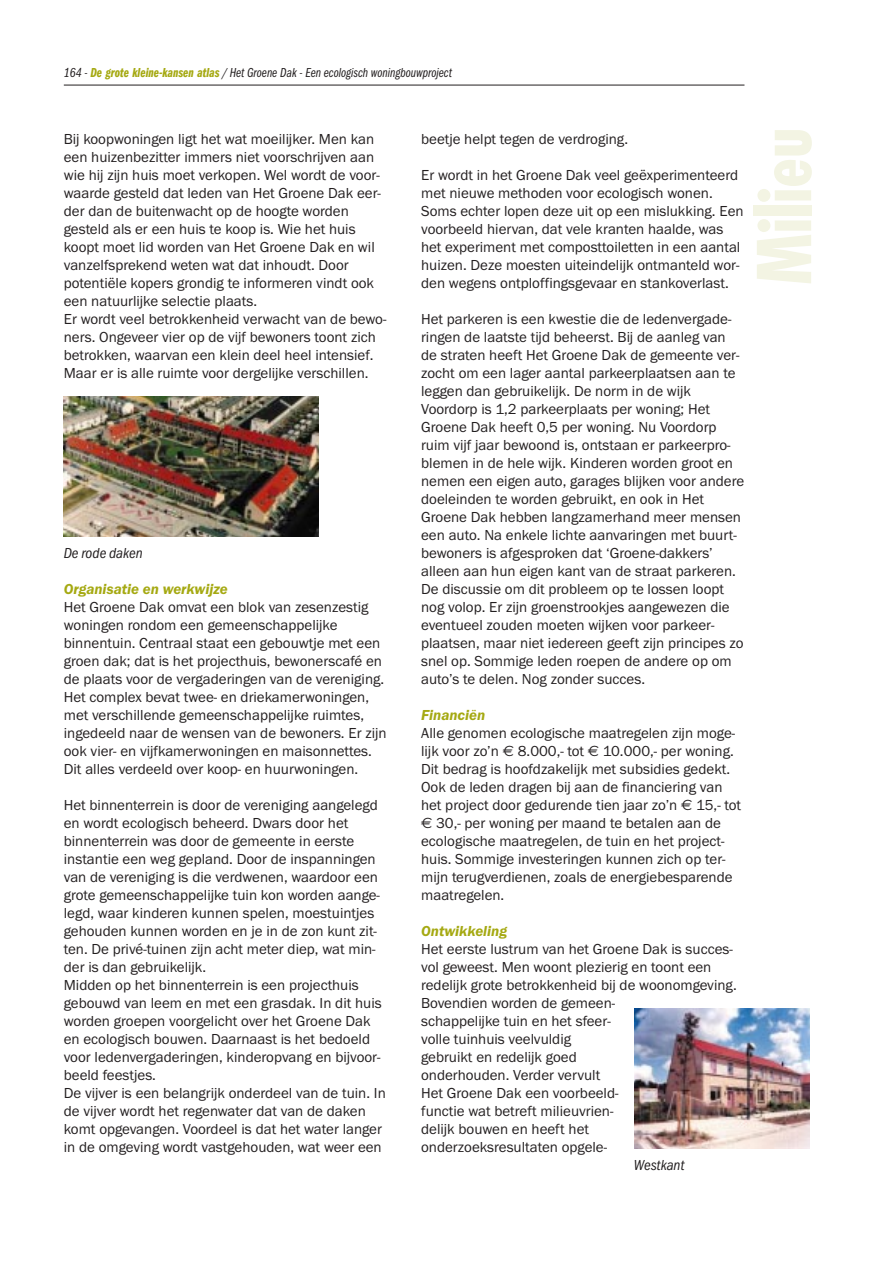
<style>
.page{position:relative;width:893px;height:1262px;background:#fff}
.page>*{position:absolute;margin:0;border:0;box-sizing:border-box;transform-origin:0 0}
.t1{font:700 condensed 72px "Futura";color:#f3f4e3}
.t2{font:15px/18px "Franklin Gothic Itc T";color:#231f20}
.t3{font:italic 600 15px "Franklin Gothic Itc T";color:#a5a912}
.t4{font:italic condensed 15px "Franklin Gothic Itc T";color:#231f20}
.t5{font:italic extra-condensed 13.5px "Franklin Gothic Itc T";color:#231f20}
.s1{font-weight:600;color:#a5a912}
.s2{font-family:"Euro Sans"}
</style>
<div class="page">
<hr style="left:64px;top:85px;width:680px;height:1px;background:#231f20">
<img style="left:634px;top:1008px;width:175px;height:140px">
<img style="left:64px;top:396px;width:254px;height:140px">
<p class="t5" style="left:64px;top:67px;width:389px">164 - <span class="s1">De grote kleine-kansen atlas</span> / Het Groene Dak - Een ecologisch woningbouwproject</p>
<p class="t2" style="left:64px;top:131px;width:324px">Bij koopwoningen ligt het wat moeilijker. Men kan een huizenbezitter immers niet voorschrijven aan wie hij zijn huis moet verkopen. Wel wordt de voor&shy;waarde gesteld dat leden van Het Groene Dak eer&shy;der dan de buitenwacht op de hoogte worden gesteld als er een huis te koop is. Wie het huis koopt moet lid worden van Het Groene Dak en wil vanzelfsprekend weten wat dat inhoudt. Door potentiële kopers grondig te informeren vindt ook een natuurlijke selectie plaats.<br>Er wordt veel betrokkenheid verwacht van de bewo&shy;ners. Ongeveer vier op de vijf bewoners toont zich betrokken, waarvan een klein deel heel intensief.<br>Maar er is alle ruimte voor dergelijke verschillen.</p>
<p class="t4" style="left:64px;top:547px;width:80px">De rode daken</p>
<p class="t3" style="left:64px;top:583px;width:165px">Organisatie en werkwijze</p>
<p class="t2" style="left:64px;top:599px;width:324px">Het Groene Dak omvat een blok van zesenzestig woningen rondom een gemeenschappelijke binnentuin. Centraal staat een gebouwtje met een groen dak; dat is het projecthuis, bewonerscafé en de plaats voor de vergaderingen van de vereniging.<br>Het complex bevat twee- en driekamerwoningen, met verschillende gemeenschappelijke ruimtes, ingedeeld naar de wensen van de bewoners. Er zijn ook vier- en vijfkamerwoningen en maisonnettes.<br>Dit alles verdeeld over koop- en huurwoningen.</p>
<p class="t2" style="left:64px;top:797px;width:323px">Het binnenterrein is door de vereniging aangelegd en wordt ecologisch beheerd. Dwars door het binnenterrein was door de gemeente in eerste instantie een weg gepland. Door de inspanningen van de vereniging is die verdwenen, waardoor een grote gemeenschappelijke tuin kon worden aange&shy;legd, waar kinderen kunnen spelen, moestuintjes gehouden kunnen worden en je in de zon kunt zit&shy;ten. De privé-tuinen zijn acht meter diep, wat min&shy;der is dan gebruikelijk.<br>Midden op het binnenterrein is een projecthuis gebouwd van leem en met een grasdak. In dit huis worden groepen voorgelicht over het Groene Dak en ecologisch bouwen. Daarnaast is het bedoeld voor ledenvergaderingen, kinderopvang en bijvoor&shy;beeld feestjes.<br>De vijver is een belangrijk onderdeel van de tuin. In de vijver wordt het regenwater dat van de daken komt opgevangen. Voordeel is dat het water langer in de omgeving wordt vastgehouden, wat weer een</p>
<p class="t2" style="left:421px;top:131px;width:208px">beetje helpt tegen de verdroging.</p>
<p class="t2" style="left:421px;top:167px;width:324px">Er wordt in het Groene Dak veel geëxperimenteerd met nieuwe methoden voor ecologisch wonen.<br>Soms echter lopen deze uit op een mislukking. Een voorbeeld hiervan, dat vele kranten haalde, was het experiment met composttoiletten in een aantal huizen. Deze moesten uiteindelijk ontmanteld wor&shy;den wegens ontploffingsgevaar en stankoverlast.</p>
<p class="t2" style="left:421px;top:311px;width:324px">Het parkeren is een kwestie die de ledenvergade&shy;ringen de laatste tijd beheerst. Bij de aanleg van de straten heeft Het Groene Dak de gemeente ver&shy;zocht om een lager aantal parkeerplaatsen aan te leggen dan gebruikelijk. De norm in de wijk Voordorp is 1,2 parkeerplaats per woning; Het Groene Dak heeft 0,5 per woning. Nu Voordorp ruim vijf jaar bewoond is, ontstaan er parkeerpro&shy;blemen in de hele wijk. Kinderen worden groot en nemen een eigen auto, garages blijken voor andere doeleinden te worden gebruikt, en ook in Het Groene Dak hebben langzamerhand meer mensen een auto. Na enkele lichte aanvaringen met buurt&shy;bewoners is afgesproken dat ‘Groene-dakkers’ alleen aan hun eigen kant van de straat parkeren.<br>De discussie om dit probleem op te lossen loopt nog volop. Er zijn groenstrookjes aangewezen die eventueel zouden moeten wijken voor parkeer&shy;plaatsen, maar niet iedereen geeft zijn principes zo snel op. Sommige leden roepen de andere op om auto’s te delen. Nog zonder succes.</p>
<p class="t3" style="left:421px;top:709px;width:66px">Financiën</p>
<p class="t2" style="left:421px;top:725px;width:321px">Alle genomen ecologische maatregelen zijn moge&shy;lijk voor zo’n <span class="s2">€</span> 8.000,- tot <span class="s2">€</span> 10.000,- per woning.<br>Dit bedrag is hoofdzakelijk met subsidies gedekt.<br>Ook de leden dragen bij aan de financiering van het project door gedurende tien jaar zo’n <span class="s2">€</span> 15,- tot <span class="s2">€</span> 30,- per woning per maand te betalen aan de ecologische maatregelen, de tuin en het project&shy;huis. Sommige investeringen kunnen zich op ter&shy;mijn terugverdienen, zoals de energiebesparende maatregelen.</p>
<p class="t3" style="left:421px;top:925px;width:87px">Ontwikkeling</p>
<p class="t2" style="left:421px;top:941px;width:317px">Het eerste lustrum van het Groene Dak is succes&shy;vol geweest. Men woont plezierig en toont een redelijk grote betrokkenheid bij de woonomgeving.<br>Bovendien worden de gemeen-<br>schappelijke tuin en het sfeer-<br>volle tuinhuis veelvuldig<br>gebruikt en redelijk goed<br>onderhouden. Verder vervult<br>Het Groene Dak een voorbeeld-<br>functie wat betreft milieuvrien-<br>delijk bouwen en heeft het<br>onderzoeksresultaten opgele-</p>
<p class="t4" style="left:634px;top:1159px;width:52px">Westkant</p>
<h1 class="t1" style="left:751px;top:285px;width:159px;rotate:-90deg">Milieu</h1>
</div>
